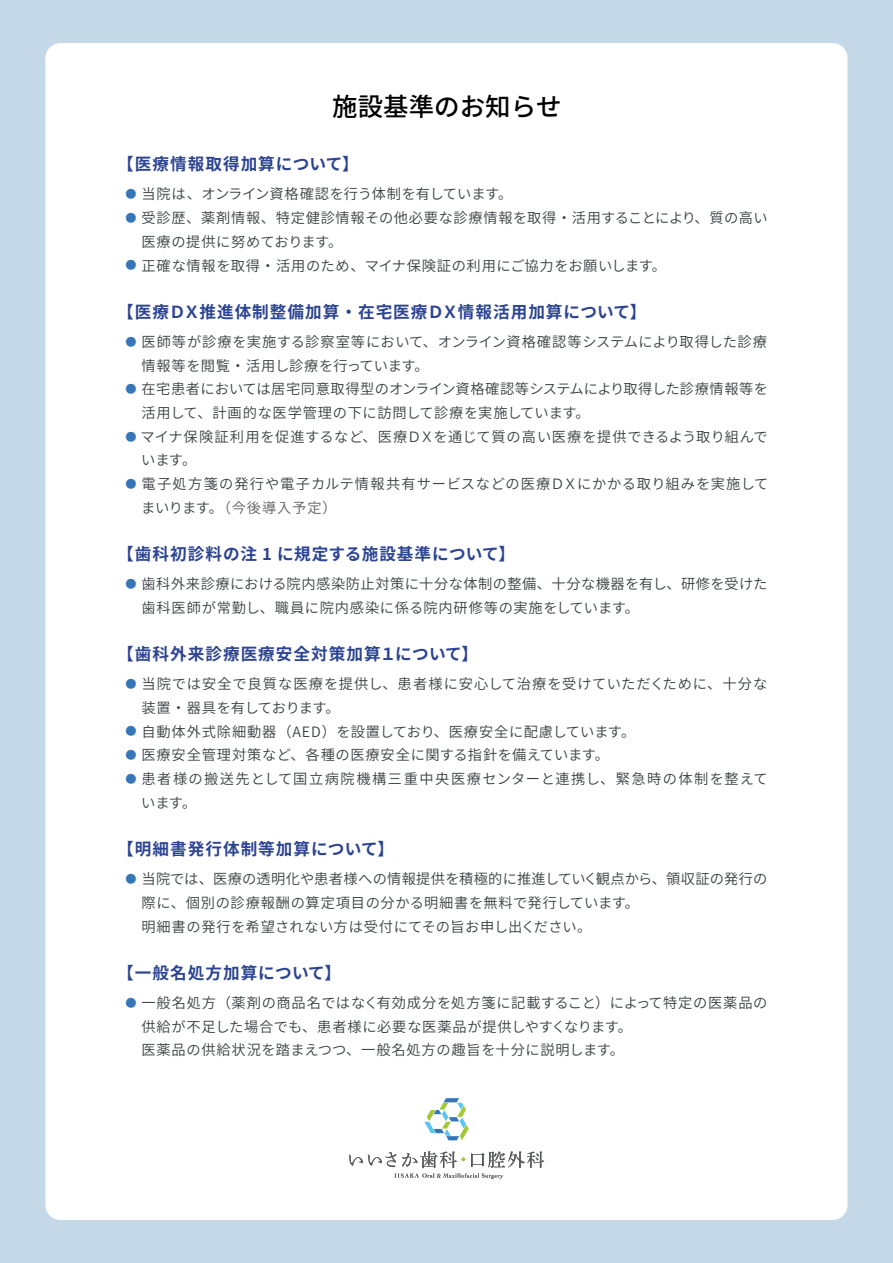
<style>
.page{position:relative;width:893px;height:1263px;background:#c5d8e8}
.page>*{position:absolute;margin:0;border:0;box-sizing:border-box;transform-origin:0 0}
.t1{font:500 25.5px "Source Han Sans";color:#000}
.t2{font:700 16.65px "Source Han Sans";letter-spacing:.06em;color:#2c4491}
.t3{font:14.25px/23.7px "Source Han Sans";letter-spacing:.04em;color:#3c4043}
.t4{font:14.25px/23.7px "Source Han Sans";letter-spacing:.06em;color:#3c4043}
.t5{font:14.25px/23.7px "Source Han Sans";letter-spacing:.095em;color:#3c4043}
.t6{font:14.25px "Source Han Sans";letter-spacing:-.005em;color:#3c4043}
.s1{font-size:11.1px;color:#3676b7}
.s2{color:#606060}
</style>
<div class="page">
<div style="left:45px;top:43px;width:802px;height:1177px;background:#fff;border-radius:15px"></div>
<svg style="left:424px;top:1098px;width:45px;height:42px"></svg>
<svg style="left:349px;top:1151px;width:195px;height:28px"></svg>
<h1 class="t1" style="left:332px;top:92px;width:231px">施設基準のお知らせ</h1>
<p class="t2" style="left:117px;top:155px;width:243px">【医療情報取得加算について】</p>
<p class="t6" style="left:126px;top:186px;width:388px"><span class="s1">●</span> 当院は、オンライン資格確認を行う体制を有しています。</p>
<p class="t3" style="left:141px;top:206px;width:628px;text-indent:-16px"><span class="s1">●</span> 受診歴、薬剤情報、特定健診情報その他必要な診療情報を取得・活用することにより、質の高い医療の提供に努めております。</p>
<p class="t3" style="left:126px;top:254px;width:542px"><span class="s1">●</span> 正確な情報を取得・活用のため、マイナ保険証の利用にご協力をお願いします。</p>
<p class="t2" style="left:117px;top:302px;width:531px">【医療ＤＸ推進体制整備加算・在宅医療ＤＸ情報活用加算について】</p>
<p class="t3" style="left:141px;top:330px;width:627px;text-indent:-16px"><span class="s1">●</span> 医師等が診療を実施する診察室等において、オンライン資格確認等システムにより取得した診療情報等を閲覧・活用し診療を行っています。</p>
<p class="t3" style="left:141px;top:378px;width:628px;text-indent:-16px"><span class="s1">●</span> 在宅患者においては居宅同意取得型のオンライン資格確認等システムにより取得した診療情報等を活用して、計画的な医学管理の下に訪問して診療を実施しています。</p>
<p class="t3" style="left:141px;top:425px;width:628px;text-indent:-16px"><span class="s1">●</span> マイナ保険証利用を促進するなど、医療ＤＸを通じて質の高い医療を提供できるよう取り組んでいます。</p>
<p class="t4" style="left:141px;top:472px;width:629px;text-indent:-15px"><span class="s1">●</span> 電子処方箋の発行や電子カルテ情報共有サービスなどの医療ＤＸにかかる取り組みを実施してまいります。<span class="s2">（今後導入予定）</span></p>
<p class="t2" style="left:117px;top:545px;width:399px">【歯科初診料の注 に規定する施設基準について】</p>
<p class="t3" style="left:141px;top:572px;width:628px;text-indent:-16px"><span class="s1">●</span> 歯科外来診療における院内感染防止対策に十分な体制の整備、十分な機器を有し、研修を受けた歯科医師が常勤し、職員に院内感染に係る院内研修等の実施をしています。</p>
<p class="t2" style="left:117px;top:645px;width:362px">【歯科外来診療医療安全対策加算１について】</p>
<p class="t3" style="left:141px;top:672px;width:628px;text-indent:-16px"><span class="s1">●</span> 当院では安全で良質な医療を提供し、患者様に安心して治療を受けていただくために、十分な装置・器具を有しております。</p>
<p class="t4" style="left:126px;top:720px;width:511px"><span class="s1">●</span> 自動体外式除細動器（AED）を設置しており、医療安全に配慮しています。</p>
<p class="t3" style="left:126px;top:744px;width:485px"><span class="s1">●</span> 医療安全管理対策など、各種の医療安全に関する指針を備えています。</p>
<p class="t5" style="left:141px;top:767px;width:628px;text-indent:-16px"><span class="s1">●</span> 患者様の搬送先として国立病院機構三重中央医療センターと連携し、緊急時の体制を整えています。</p>
<p class="t2" style="left:117px;top:840px;width:278px">【明細書発行体制等加算について】</p>
<p class="t3" style="left:141px;top:867px;width:628px;text-indent:-16px"><span class="s1">●</span> 当院では、医療の透明化や患者様への情報提供を積極的に推進していく観点から、領収証の発行の際に、個別の診療報酬の算定項目の分かる明細書を無料で発行しています。<br>明細書の発行を希望されない方は受付にてその旨お申し出ください。</p>
<p class="t2" style="left:117px;top:963px;width:225px">【一般名処方加算について】</p>
<p class="t3" style="left:141px;top:991px;width:627px;text-indent:-16px"><span class="s1">●</span> 一般名処方（薬剤の商品名ではなく有効成分を処方箋に記載すること）によって特定の医薬品の供給が不足した場合でも、患者様に必要な医薬品が提供しやすくなります。<br>医薬品の供給状況を踏まえつつ、一般名処方の趣旨を十分に説明します。</p>
</div>
